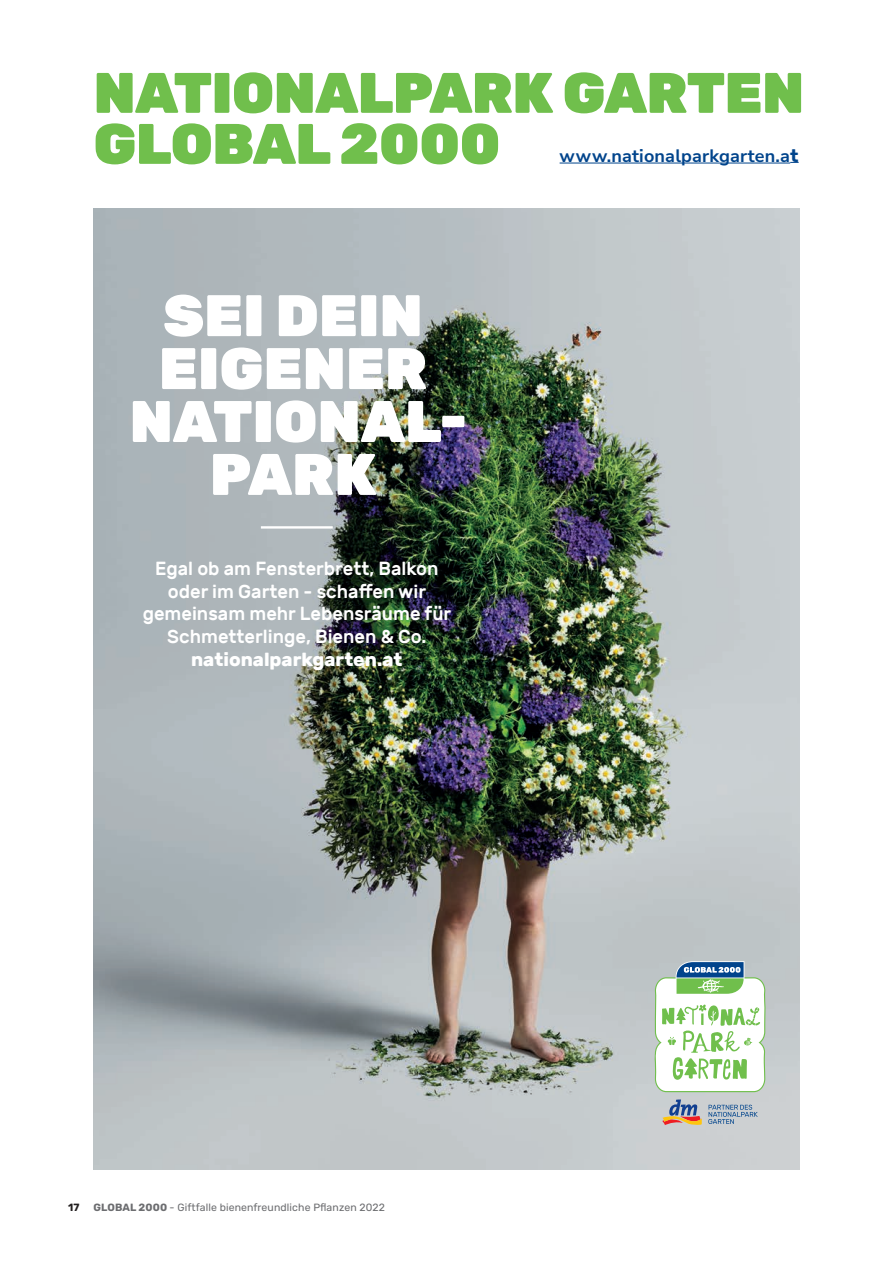
<style>
.page{position:relative;width:893px;height:1263px;background:#fff}
.page>*{position:absolute;margin:0;border:0;box-sizing:border-box;transform-origin:0 0}
.t1{font:900 58.5px/52.9px "Rubik";color:#fff;text-align:center}
.t2{font:900 57px/51px "Rubik";letter-spacing:-.01em;color:#70bf4c}
.t3{font:500 18.9px/22.6px "Rubik";color:#fff;text-align:center}
.t4{font:700 18.9px "Rubik";color:#fff}
.t5{font:700 18px "Nunito Sans";letter-spacing:.01em;color:#01448c}
.t6{font:10.5px "Rubik";letter-spacing:.01em;color:#6c6d70}
.t7{font:700 10.5px "Rubik";color:#231f20}
.s1{font-family:"Rubik"}
.s2{font-weight:700}
</style>
<div class="page">
<img style="left:94px;top:208px;width:705px;height:961px">
<hr style="left:261px;top:526px;width:72px;height:3px;background:#fff">
<svg style="left:654px;top:961px;width:112px;height:131px"></svg>
<svg style="left:662px;top:1099px;width:40px;height:26px"></svg>
<svg style="left:708px;top:1105px;width:50px;height:19px"></svg>
<hr style="left:560px;top:163px;width:230px;height:1px;background:#01448c">
<h2 class="t2" style="left:94px;top:69px;width:712px">NATIONALPARK GARTEN<br>GLOBAL 2000</h2>
<p class="t5" style="left:560px;top:143px;width:241px">www.nationalparkgarten.a<span class="s1">t</span></p>
<h1 class="t1" style="left:130px;top:290px;width:339px">SEI DEIN<br>EIGENER<br>NATIONAL-<br>PARK</h1>
<p class="t3" style="left:143px;top:557px;width:310px">Egal ob am Fensterbrett, Balkon oder im Garten - schaffen wir gemeinsam mehr Lebensräume für<br>Schmetterlinge, Bienen &amp; Co.</p>
<p class="t4" style="left:191px;top:648px;width:213px">nationalparkgarten.at</p>
<p class="t7" style="left:68px;top:1201px;width:13px">17</p>
<p class="t6" style="left:94px;top:1201px;width:293px"><span class="s2">GLOBAL 2000</span> - Giftfalle bienenfreundliche Pflanzen 2022</p>
</div>
